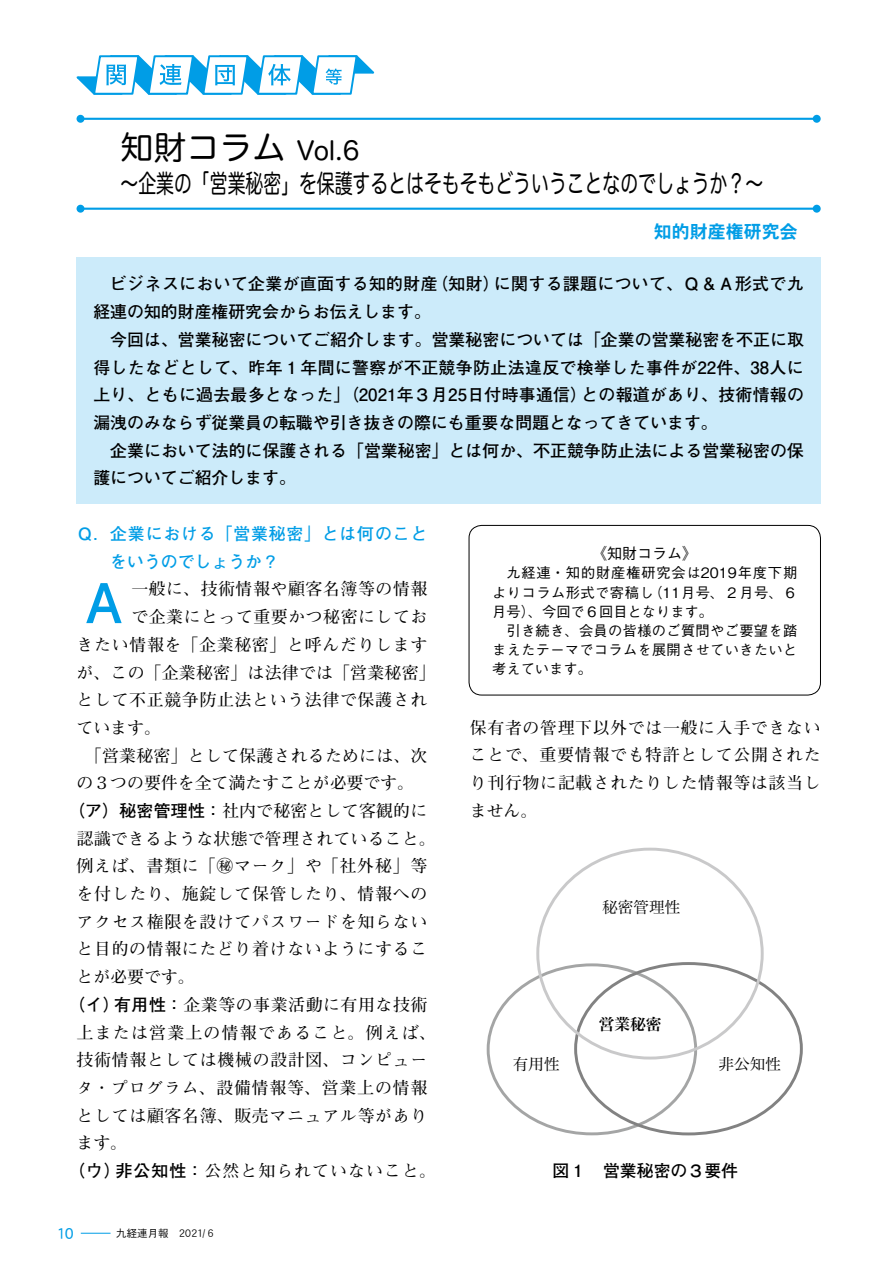
<style>
.page{position:relative;width:893px;height:1263px;background:#fff}
.page>*{position:absolute;margin:0;border:0;box-sizing:border-box;transform-origin:0 0}
.t1{font:700 54.75px "Futo Go B101 Pro";color:#009de6}
.t2{font:33px "Hira Maru Pro W4";color:#000}
.t3{font:25.5px "Hira Maru Pro W4";color:#000;scale:.7 1}
.t4{font:18px "DFHS Gothic Std W7";color:#009de6}
.t5{font:700 16.8px/27.8px "Futo Min A101 Pro";letter-spacing:.04em;color:#000;text-align:justify}
.t6{font:700 16.8px/27.8px "Futo Go B101 Pro";color:#000;text-align:justify}
.t7{font:700 16.8px "Futo Min A101 Pro";letter-spacing:.015em;color:#000}
.t8{font:700 16.8px/27.8px "Futo Go B101 Pro";letter-spacing:.02em;color:#000}
.t9{font:700 16.8px/27.8px "Futo Go B101 Pro";letter-spacing:.05em;color:#009de6}
.t10{font:700 16.8px "Futo Min A101 Pro";letter-spacing:.065em;color:#000}
.t11{font:700 16.8px "Futo Min A101 Pro";color:#000}
.t12{font:700 16.8px "Futo Min A101 Pro";letter-spacing:.075em;color:#000}
.t13{font:15.6px "Hira Min Pro W3";color:#000}
.t14{font:15.6px "Hira Min Pro W6";color:#000}
.t15{font:500 15px "Gothic BBB Pro";color:#000}
.t16{font:15px "DFHS Gothic Std W5";color:#009de6}
.t17{font:500 14.25px/19.2px "Gothic BBB Pro";letter-spacing:.02em;color:#000;text-align:justify}
.t18{font:10.5px "DFHS Gothic Std W3";color:#000}
.s1{font-size:25.5px}
.s2{font-family:"Futo Go B101 Pro"}
</style>
<div class="page">
<hr style="left:81px;top:1233px;width:30px;height:1px;background:#009de6">
<hr style="left:80px;top:208px;width:737px;height:2px;background:#009de6">
<div style="left:813px;top:205px;width:8px;height:8px;background:#009de6;border-radius:50%"></div>
<div style="left:77px;top:205px;width:7px;height:8px;background:#009de6;border-radius:50%"></div>
<hr style="left:80px;top:118px;width:737px;height:2px;background:#009de6">
<div style="left:77px;top:115px;width:7px;height:8px;background:#009de6;border-radius:50%"></div>
<div style="left:813px;top:115px;width:8px;height:8px;background:#009de6;border-radius:50%"></div>
<svg style="left:76px;top:55px;width:299px;height:40px"></svg>
<div style="left:77px;top:257px;width:744px;height:247px;background:#ccebfa"></div>
<div style="left:469px;top:525px;width:352px;height:170px;border:1px solid #000;border-radius:13px"></div>
<h2 class="t2" style="left:121px;top:119px;width:240px">知財コラム <span class="s1">Vol.6</span></h2>
<h3 class="t3" style="left:121px;top:162px;width:919px">～企業の「営業秘密」を保護するとはそもそもどういうことなのでしょうか？～</h3>
<p class="t4" style="left:654px;top:222px;width:145px">知的財産権研究会</p>
<p class="t8" style="left:93px;top:268px;width:712px;text-indent:17px">ビジネスにおいて企業が直面する知的財産（知財）に関する課題について、Ｑ＆Ａ形式で九経連の知的財産権研究会からお伝えします。</p>
<p class="t6" style="left:93px;top:323px;width:712px;text-indent:17px">今回は、営業秘密についてご紹介します。営業秘密については「企業の営業秘密を不正に取得したなどとして、昨年１年間に警察が不正競争防止法違反で検挙した事件が22件、38人に上り、ともに過去最多となった」（2021年３月25日付時事通信）との報道があり、技術情報の漏洩のみならず従業員の転職や引き抜きの際にも重要な問題となってきています。</p>
<p class="t6" style="left:93px;top:434px;width:712px;text-indent:17px">企業において法的に保護される「営業秘密」とは何か、不正競争防止法による営業秘密の保護についてご紹介します。</p>
<p class="t9" style="left:110px;top:518px;width:318px;text-indent:-34px">Ｑ．企業における「営業秘密」とは何のことをいうのでしょうか？</p>
<h1 class="t1" style="left:77px;top:559px;width:56px">Ａ</h1>
<p class="t5" style="left:131px;top:573px;width:297px">一般に、技術情報や顧客名簿等の情報</p>
<p class="t5" style="left:131px;top:601px;width:298px">で企業にとって重要かつ秘密にしてお</p>
<p class="t5" style="left:77px;top:629px;width:352px">きたい情報を「企業秘密」と呼んだりします</p>
<p class="t7" style="left:77px;top:659px;width:361px">が、この「企業秘密」は法律では「営業秘密」</p>
<p class="t5" style="left:77px;top:684px;width:352px">として不正競争防止法という法律で保護され</p>
<p class="t5" style="left:77px;top:712px;width:86px">ています。</p>
<p class="t7" style="left:85px;top:742px;width:344px">「営業秘密」として保護されるためには、次</p>
<p class="t11" style="left:77px;top:770px;width:339px">の３つの要件を全て満たすことが必要です。</p>
<p class="t7" style="left:68px;top:797px;width:361px"><span class="s2">（ア）秘密管理性：</span>社内で秘密として客観的に</p>
<p class="t7" style="left:77px;top:825px;width:361px">認識できるような状態で管理されていること。</p>
<p class="t5" style="left:77px;top:850px;width:352px">例えば、書類に「㊙マーク」や「社外秘」等</p>
<p class="t5" style="left:77px;top:878px;width:352px">を付したり、施錠して保管したり、情報への</p>
<p class="t5" style="left:77px;top:905px;width:352px">アクセス権限を設けてパスワードを知らない</p>
<p class="t5" style="left:77px;top:933px;width:352px">と目的の情報にたどり着けないようにするこ</p>
<p class="t5" style="left:77px;top:961px;width:120px">とが必要です。</p>
<p class="t5" style="left:68px;top:989px;width:361px"><span class="s2">（イ）有用性：</span>企業等の事業活動に有用な技術</p>
<p class="t12" style="left:77px;top:1019px;width:361px">上または営業上の情報であること。例えば、</p>
<p class="t5" style="left:77px;top:1044px;width:352px">技術情報としては機械の設計図、コンピュー</p>
<p class="t5" style="left:77px;top:1072px;width:352px">タ・プログラム、設備情報等、営業上の情報</p>
<p class="t5" style="left:77px;top:1099px;width:352px">としては顧客名簿、販売マニュアル等があり</p>
<p class="t5" style="left:77px;top:1127px;width:52px">ます。</p>
<p class="t10" style="left:68px;top:1157px;width:369px"><span class="s2">（ウ）非公知性：</span>公然と知られていないこと。</p>
<p class="t16" style="left:54px;top:1225px;width:24px">１０</p>
<p class="t18" style="left:116px;top:1228px;width:101px">九経連月報　２０２１/６</p>
<p class="t15" style="left:592px;top:542px;width:106px">《知財コラム》</p>
<p class="t17" style="left:492px;top:562px;width:307px;text-indent:14px">九経連・知的財産権研究会は2019年度下期よりコラム形式で寄稿し（11月号、２月号、６月号）、今回で６回目となります。</p>
<p class="t17" style="left:492px;top:619px;width:307px;text-indent:14px">引き続き、会員の皆様のご質問やご要望を踏まえたテーマでコラムを展開させていきたいと考えています。</p>
<p class="t5" style="left:470px;top:711px;width:352px">保有者の管理下以外では一般に入手できないことで、重要情報でも特許として公開されたり刊行物に記載されたりした情報等は該当しません。</p>
<p class="t13" style="left:602px;top:894px;width:80px">秘密管理性</p>
<p class="t14" style="left:599px;top:1010px;width:64px">営業秘密</p>
<p class="t13" style="left:513px;top:1050px;width:48px">有用性</p>
<p class="t13" style="left:718px;top:1050px;width:64px">非公知性</p>
<p class="t6" style="left:552px;top:1155px;width:187px">図１　営業秘密の３要件</p>
</div>
